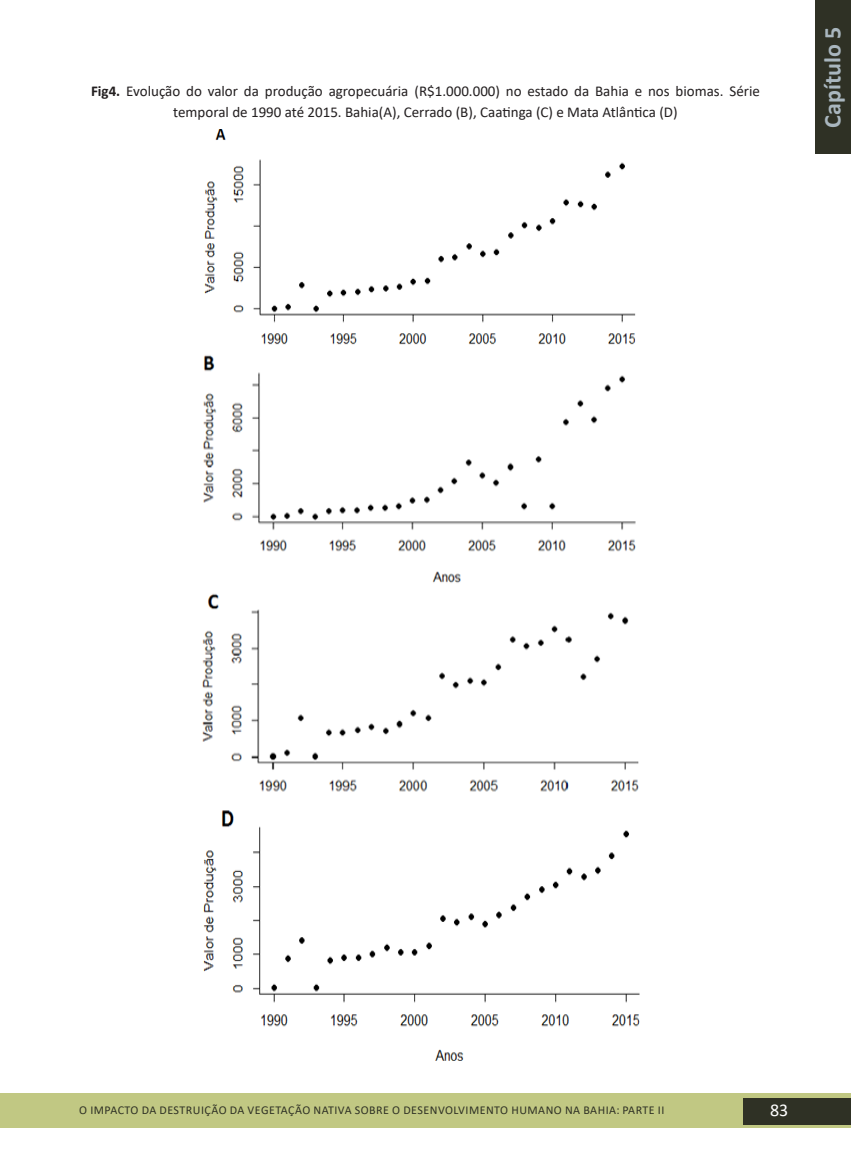
<style>
.page{position:relative;width:851px;height:1149px;background:#fff}
.page>*{position:absolute;margin:0;border:0;box-sizing:border-box;transform-origin:0 0}
.t1{font:700 24px "Calibri";color:#a9b6be}
.t2{font:18px "Calibri";color:#fff}
.t3{font:15px/21px "Calibri";color:#231f20;text-align:center}
.t4{font:12px "Calibri";letter-spacing:.04em;color:#2f3125}
.s1{font-weight:700}
</style>
<div class="page">
<div style="left:0;top:1093px;width:850px;height:34px;background:#c1c883"></div>
<div style="left:743px;top:1097px;width:107px;height:26px;background:#2f3125"></div>
<div style="left:815px;top:0;width:35px;height:153px;background:#2f3125"></div>
<img style="left:202px;top:130px;width:437px;height:930px">
<p class="t3" style="left:91px;top:80px;width:670px"><span class="s1">Fig4.</span> Evolução do valor da produção agropecuária (R$1.000.000) no estado da Bahia e nos biomas. Série temporal de 1990 até 2015. Bahia(A), Cerrado (B), Caatinga (C) e Mata Atlântica (D)</p>
<h1 class="t1" style="left:815px;top:128px;width:102px;rotate:-90deg">Capítulo 5</h1>
<p class="t4" style="left:79px;top:1101px;width:586px">O IMPACTO DA DESTRUIÇÃO DA VEGETAÇÃO NATIVA SOBRE O DESENVOLVIMENTO HUMANO NA BAHIA: PARTE II</p>
<p class="t2" style="left:770px;top:1097px;width:20px">83</p>
</div>
